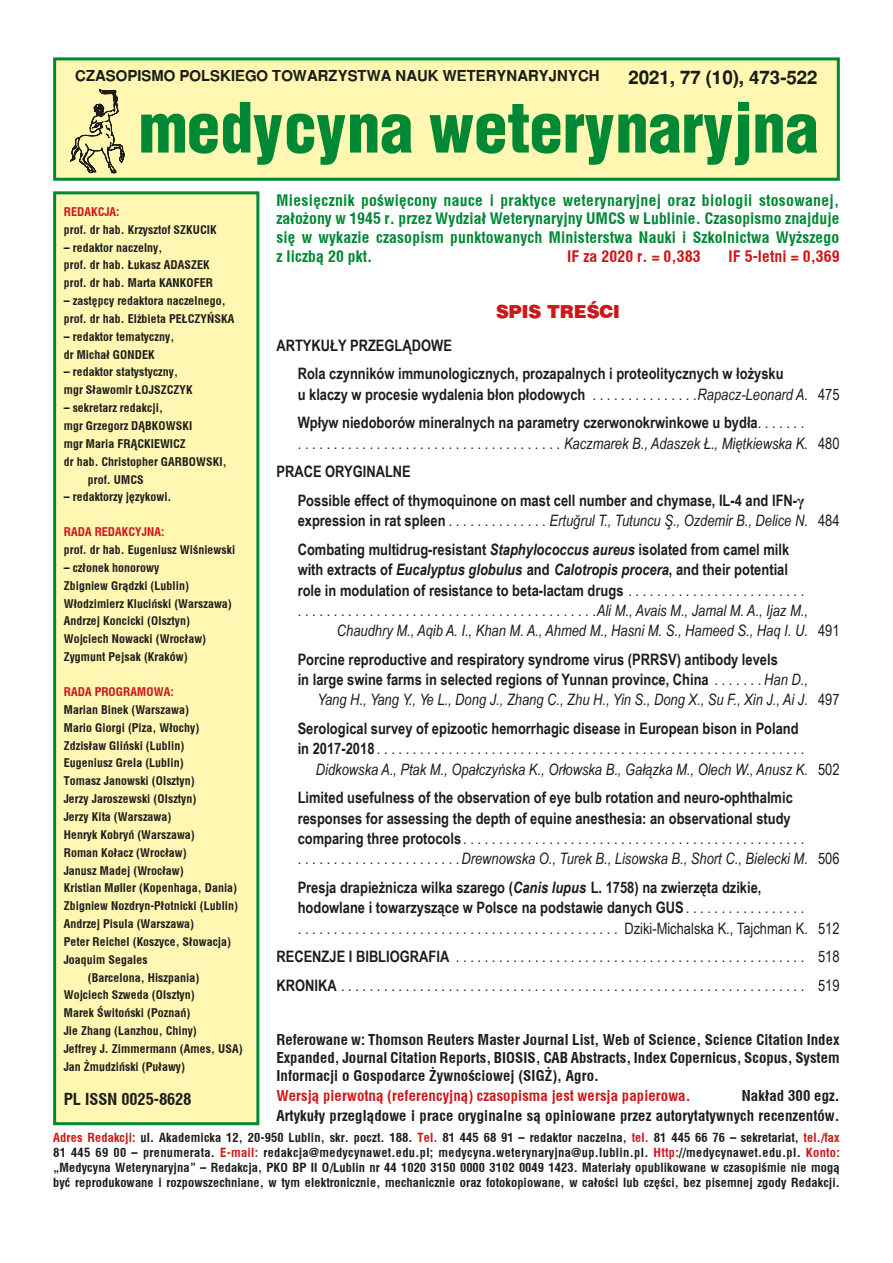
<style>
.page{position:relative;width:893px;height:1263px;background:#fff}
.page>*{position:absolute;margin:0;border:0;box-sizing:border-box;transform-origin:0 0}
.t1{font:67.5px "Switz Cond Blackpl";color:#008834}
.t2{font:700 18.75px "Switzerlandpl";color:#1d1d1b}
.t3{font:18px "Switzerland Blackpl";color:#cd171a}
.t4{font:700 16.5px "Switzerland Condpl";letter-spacing:-.01em;color:#1d1d1b}
.t5{font:700 15.9px/18.8px "Switzerland Condpl";letter-spacing:.005em;color:#008834;text-align:justify}
.t6{font:700 15.9px "Switzerland Condpl";color:#cd171a}
.t7{font:700 15.75px/20.2px "Arial Narrow";color:#1d1d1b}
.t8{font:15.75px "Arial Narrow";color:#1d1d1b}
.t9{font:italic 15.75px "Arial Narrow";color:#1d1d1b}
.t10{font:700 15px/18px "Switzerland Condpl";color:#1d1d1b;text-align:justify}
.t11{font:700 15px "Switzerland Condpl";color:#cd171a}
.t12{font:700 15px "Switzerlandpl";color:#1d1d1b}
.t13{font:700 12.6px/15px "Switzerland Condpl";color:#1d1d1b;text-align:justify}
.t14{font:700 12px/17.9px "Switzerland Condpl";color:#1d1d1b}
.t15{font:700 12px "Switzerland Condpl";color:#cd171a}
.s1{font-weight:400}
.s2{font-weight:400;font-style:italic}
.s3{font-style:italic}
.s4{font-family:"Times New Roman"}
.s5{font-style:normal}
.s6{font-weight:400;color:#fff}
.s7{font-weight:700}
.s8{color:#cd171a}
</style>
<div class="page">
<div style="left:53px;top:57px;width:787px;height:124px;background:#fff7b2;border:3px solid #008834"></div>
<div style="left:53px;top:191px;width:206px;height:934px;background:#fff7b2;border:3px solid #008834"></div>
<svg style="left:70px;top:88px;width:54px;height:85px"></svg>
<p class="t12" style="left:75px;top:67px;width:526px">CZASOPISMO POLSKIEGO TOWARZYSTWA NAUK WETERYNARYJNYCH</p>
<h1 class="t1" style="left:139px;top:83px;width:681px">medycyna weterynaryjna</h1>
<p class="t2" style="left:628px;top:66px;width:191px">2021, 77 (10), 473-522</p>
<p class="t15" style="left:64px;top:204px;width:57px">REDAKCJA:</p>
<p class="t14" style="left:64px;top:220px;width:155px">prof. dr hab. Krzysztof SZKUCIK</p>
<p class="t14" style="left:64px;top:238px;width:151px">– redaktor naczelny,<br>prof. dr hab. Łukasz ADASZEK prof. dr hab. Marta KANKOFER</p>
<p class="t14" style="left:64px;top:292px;width:172px">– zastępcy redaktora naczelnego, prof. dr hab. El¿bieta PEŁCZYÑSKA</p>
<p class="t14" style="left:64px;top:327px;width:112px">– redaktor tematyczny, dr Michał GONDEK</p>
<p class="t14" style="left:64px;top:363px;width:130px">– redaktor statystyczny, mgr S³awomir £OJSZCZYK</p>
<p class="t14" style="left:64px;top:399px;width:101px">– sekretarz redakcji,</p>
<p class="t14" style="left:64px;top:417px;width:130px">mgr Grzegorz D¥BKOWSKI</p>
<p class="t14" style="left:64px;top:434px;width:124px">mgr Maria FR¥CKIEWICZ</p>
<p class="t14" style="left:64px;top:452px;width:164px">dr hab. Christopher GARBOWSKI,</p>
<p class="t14" style="left:88px;top:470px;width:58px">prof. UMCS</p>
<p class="t14" style="left:64px;top:488px;width:109px">– redaktorzy jêzykowi.</p>
<p class="t15" style="left:64px;top:525px;width:102px">RADA REDAKCYJNA:</p>
<p class="t14" style="left:64px;top:541px;width:173px">prof. dr hab. Eugeniusz Wiœniewski</p>
<p class="t14" style="left:64px;top:559px;width:170px">– członek honorowy<br>Zbigniew Gr¹dzki (Lublin)<br>W³odzimierz Kluciñski (Warszawa)<br>Andrzej Koncicki (Olsztyn)<br>Wojciech Nowacki (Wroc³aw)<br>Zygmunt Pejsak (Kraków)</p>
<p class="t15" style="left:64px;top:684px;width:111px">RADA PROGRAMOWA:</p>
<p class="t14" style="left:64px;top:700px;width:127px">Marian Binek (Warszawa)</p>
<p class="t14" style="left:64px;top:718px;width:137px">Mario Giorgi (Piza, W³ochy)</p>
<p class="t14" style="left:64px;top:736px;width:122px">Zdzis³aw Gliñski (Lublin)</p>
<p class="t14" style="left:64px;top:754px;width:122px">Eugeniusz Grela (Lublin)</p>
<p class="t14" style="left:64px;top:772px;width:132px">Tomasz Janowski (Olsztyn)</p>
<p class="t14" style="left:64px;top:790px;width:134px">Jerzy Jaroszewski (Olsztyn)</p>
<p class="t14" style="left:64px;top:808px;width:109px">Jerzy Kita (Warszawa)</p>
<p class="t14" style="left:64px;top:825px;width:133px">Henryk Kobryñ (Warszawa)</p>
<p class="t14" style="left:64px;top:843px;width:124px">Roman Ko³acz (Wroc³aw)</p>
<p class="t14" style="left:64px;top:861px;width:122px">Janusz Madej (Wroc³aw)</p>
<p class="t14" style="left:64px;top:879px;width:175px">Kristian Møller (Kopenhaga, Dania)</p>
<p class="t14" style="left:64px;top:897px;width:176px">Zbigniew Nozdryn-P³otnicki (Lublin)</p>
<p class="t14" style="left:64px;top:915px;width:132px">Andrzej Pisula (Warszawa)</p>
<p class="t14" style="left:64px;top:932px;width:169px">Peter Reichel (Koszyce, S³owacja)</p>
<p class="t14" style="left:64px;top:950px;width:86px">Joaquim Segales</p>
<p class="t14" style="left:88px;top:968px;width:113px">(Barcelona, Hiszpania)</p>
<p class="t14" style="left:64px;top:986px;width:133px">Wojciech Szweda (Olsztyn)</p>
<p class="t14" style="left:64px;top:1004px;width:128px">Marek Œwitoñski (Poznañ)</p>
<p class="t14" style="left:64px;top:1022px;width:135px">Jie Zhang (Lanzhou, Chiny)</p>
<p class="t14" style="left:64px;top:1040px;width:180px">Jeffrey J. Zimmermann (Ames, USA)</p>
<p class="t14" style="left:64px;top:1057px;width:123px">Jan ¯mudziñski (Pu³awy)</p>
<p class="t4" style="left:64px;top:1089px;width:129px">PL ISSN 0025-8628</p>
<p class="t5" style="left:276px;top:190px;width:565px">Miesiêcznik poœwiêcony nauce i praktyce weterynaryjnej oraz biologii stosowanej, za³o¿ony w 1945 r. przez Wydzia³ Weterynaryjny UMCS w Lublinie. Czasopismo znajduje siê w wykazie czasopism punktowanych Ministerstwa Nauki i Szkolnictwa Wy¿szego z liczb¹ 20 pkt.</p>
<p class="t6" style="left:567px;top:247px;width:135px">IF za 2020 r. = 0,383</p>
<p class="t6" style="left:728px;top:247px;width:113px">IF 5-letni = 0,369</p>
<p class="t3" style="left:496px;top:300px;width:126px">SPIS TREŒCI</p>
<p class="t7" style="left:298px;top:330px;width:487px;line-height:28.8px;text-indent:-21px">ARTYKUŁY PRZEGLĄDOWE<br>Rola czynników immunologicznych, prozapalnych i proteolitycznych w łożysku</p>
<p class="t7" style="left:298px;top:379px;width:543px;line-height:28.8px">u klaczy w procesie wydalenia błon płodowych <span class="s1">. . . . . . . . . . . . . .</span> <span class="s2">Rapacz-Leonard A.</span> <span class="s1">475<br></span>Wpływ niedoborów mineralnych na parametry czerwonokrwinkowe u bydła<span class="s1">. . . . . . .</span></p>
<p class="t8" style="left:298px;top:431px;width:543px">. . . . . . . . . . . . . . . . . . . . . . . . . . . . . . . . . . . . . <span class="s3">Kaczmarek B., Adaszek Ł., Miętkiewska K.</span> 480</p>
<p class="t7" style="left:276px;top:461px;width:136px">PRACE ORYGINALNE</p>
<p class="t7" style="left:298px;top:490px;width:508px">Possible effect of thymoquinone on mast cell number and chymase, IL-4 and IFN-<span class="s4">γ</span></p>
<p class="t7" style="left:298px;top:506px;width:543px;line-height:28.8px">expression in rat spleen <span class="s1">. . . . . . . . . . . . . .</span> <span class="s2">Ertuğrul T., Tutuncu Ş., Ozdemir B., Delice N.</span> <span class="s1">484<br></span>Combating multidrug-resistant <span class="s3">Staphylococcus aureus</span> isolated from camel milk</p>
<p class="t7" style="left:298px;top:559px;width:492px">with extracts of <span class="s3">Eucalyptus globulus</span> and <span class="s3">Calotropis procera</span>, and their potential</p>
<p class="t7" style="left:298px;top:579px;width:508px">role in modulation of resistance to beta-lactam drugs <span class="s1">. . . . . . . . . . . . . . . . . . . . . . . . .</span></p>
<p class="t8" style="left:298px;top:599px;width:511px">. . . . . . . . . . . . . . . . . . . . . . . . . . . . . . . . . . . . . . . . . <span class="s3">Ali M., Avais M., Jamal M. A., Ijaz M.,</span></p>
<p class="t9" style="left:337px;top:620px;width:504px">Chaudhry M., Aqib A. I., Khan M. A., Ahmed M., Hasni M. S., Hameed S., Haq I. U. <span class="s5">491</span></p>
<p class="t7" style="left:298px;top:648px;width:543px">Porcine reproductive and respiratory syndrome virus (PRRSV) antibody levels<br>in large swine farms in selected regions of Yunnan province, China <span class="s1">. . . . . .</span> <span class="s2">Han D.,<br></span><span class="s6">. .</span> <span class="s2">Yang H., Yang Y., Ye L., Dong J., Zhang C., Zhu H., Yin S., Dong X., Su F., Xin J., Ai J.</span> <span class="s1">497</span></p>
<p class="t7" style="left:298px;top:718px;width:543px">Serological survey of epizootic hemorrhagic disease in European bison in Poland<br>in 2017-2018 <span class="s1">. . . . . . . . . . . . . . . . . . . . . . . . . . . . . . . . . . . . . . . . . . . . . . . . . . . . . . . . . . . .<br></span><span class="s6">. .</span> <span class="s2">Didkowska A., Ptak M., Opałczyńska K., Orłowska B., Gałązka M., Olech W., Anusz K.</span> <span class="s1">502</span></p>
<p class="t7" style="left:298px;top:787px;width:543px">Limited usefulness of the observation of eye bulb rotation and neuro-ophthalmic responses for assessing the depth of equine anesthesia: an observational study comparing three protocols <span class="s1">. . . . . . . . . . . . . . . . . . . . . . . . . . . . . . . . . . . . . . . . . . . . . . . .<br>. . . . . . . . . . . . . . . . . . . . . .</span> <span class="s2">Drewnowska O., Turek B., Lisowska B., Short C., Bielecki M.</span> <span class="s1">506</span></p>
<p class="t7" style="left:298px;top:876px;width:543px">Presja drapieżnicza wilka szarego (<span class="s3">Canis lupus</span> L. 1758) na zwierzęta dzikie,<br>hodowlane i towarzyszące w Polsce na podstawie danych GUS <span class="s1">. . . . . . . . . . . . . . . . .<br>. . . . . . . . . . . . . . . . . . . . . . . . . . . . . . . . . . . . . . . . . . . . . Dziki-Michalska K., Tajchman K. 512</span></p>
<p class="t8" style="left:276px;top:945px;width:522px"><span class="s7">RECENZJE I BIBLIOGRAFIA</span> . . . . . . . . . . . . . . . . . . . . . . . . . . . . . . . . . . . . . . . . . . . . . . . .</p>
<p class="t8" style="left:818px;top:945px;width:23px">518</p>
<p class="t8" style="left:276px;top:974px;width:522px"><span class="s7">KRONIKA</span> . . . . . . . . . . . . . . . . . . . . . . . . . . . . . . . . . . . . . . . . . . . . . . . . . . . . . . . . . . . . . . . .</p>
<p class="t8" style="left:818px;top:974px;width:23px">519</p>
<p class="t10" style="left:276px;top:1030px;width:565px">Referowane w: Thomson Reuters Master Journal List, Web of Science, Science Citation Index Expanded, Journal Citation Reports, BIOSIS, CAB Abstracts, Index Copernicus, Scopus, System Informacji o Gospodarce Żywnościowej (SIGŻ), Agro.</p>
<p class="t11" style="left:276px;top:1086px;width:416px">Wersj¹ pierwotn¹ (referencyjn¹) czasopisma jest wersja papierowa.</p>
<p class="t10" style="left:276px;top:1085px;width:565px;line-height:20.1px;text-align:right">Nak³ad 300 egz.<br>Artyku³y przegl¹dowe i prace oryginalne s¹ opiniowane przez autorytatywnych recenzentów.</p>
<p class="t13" style="left:53px;top:1129px;width:788px"><span class="s8">Adres Redakcji:</span> ul. Akademicka 12, 20-950 Lublin, skr. poczt. 188. <span class="s8">Tel.</span> 81 445 68 91 – redaktor naczelna, <span class="s8">tel.</span> 81 445 66 76 – sekretariat, <span class="s8">tel./fax </span>81 445 69 00 – prenumerata. <span class="s8">E-mail:</span> redakcja@medycynawet.edu.pl; medycyna.weterynaryjna@up.lublin.pl. <span class="s8">Http:</span>//medycynawet.edu.pl. <span class="s8">Konto: </span>„Medycyna Weterynaryjna” – Redakcja, PKO BP II O/Lublin nr 44 1020 3150 0000 3102 0049 1423. Materia³y opublikowane w czasopiœmie nie mog¹ byæ reprodukowane i rozpowszechniane, w tym elektronicznie, mechanicznie oraz fotokopiowane, w ca³oœci lub czêœci, bez pisemnej zgody Redakcji.</p>
</div>
